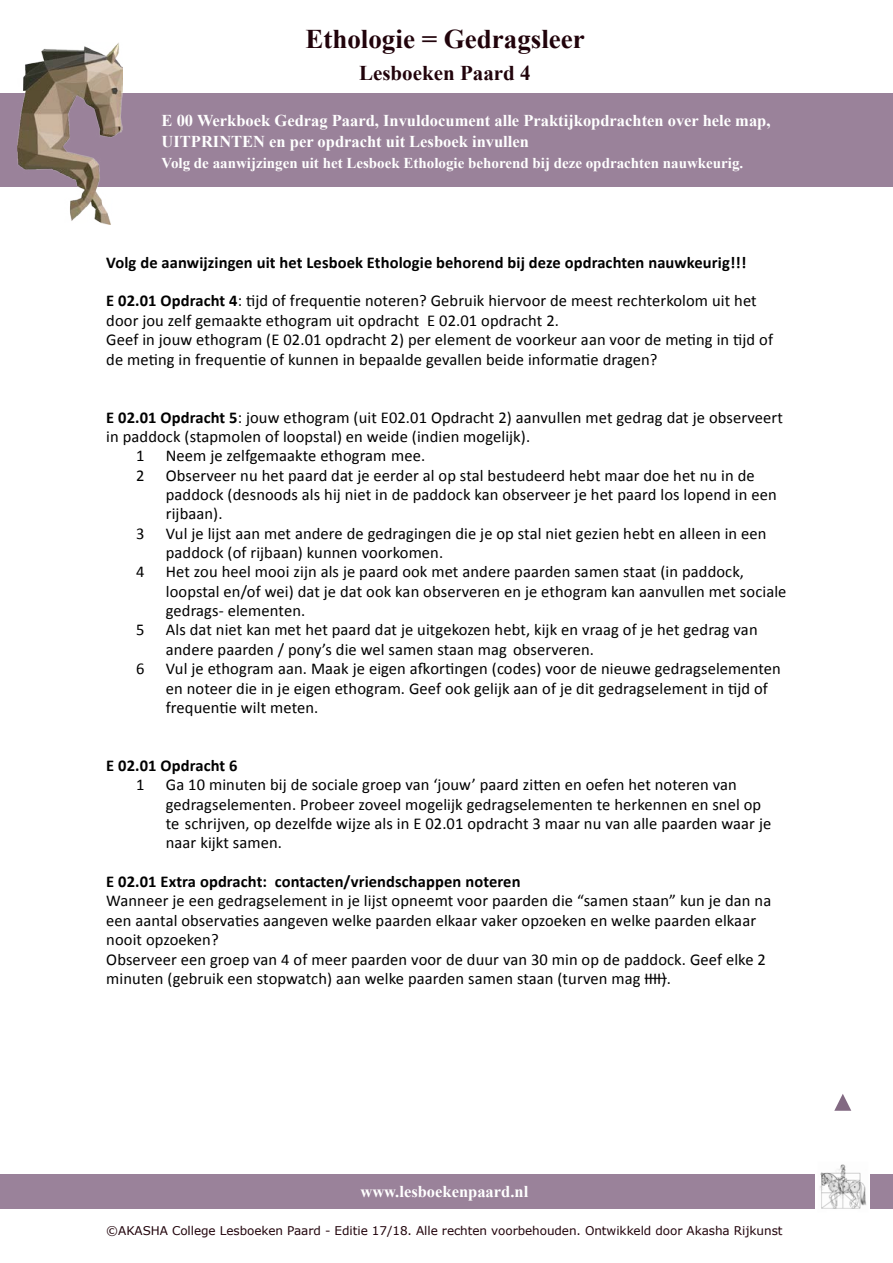
<style>
.page{position:relative;width:893px;height:1263px;background:#fff}
.page>*{position:absolute;margin:0;border:0;box-sizing:border-box;transform-origin:0 0}
.t1{font:700 27px "Times New Roman";color:#21030b}
.t2{font:700 21px "Times New Roman";color:#21030b}
.t3{font:16.5px/19.4px "Calibri";letter-spacing:.005em;color:#000}
.t4{font:700 16.5px "Calibri";letter-spacing:.005em;color:#000}
.t5{font:700 16.5px/21px "Times New Roman";color:#fff}
.t6{font:700 15px "Times New Roman";color:#fff}
.t7{font:12px "Verdana";letter-spacing:-.005em;color:#21030b}
.s1{font-weight:700}
</style>
<div class="page">
<div style="left:0;top:1174px;width:893px;height:34px;background:#9a829a"></div>
<div style="left:0;top:94px;width:893px;height:93px;background:#9a829a"></div>
<svg style="left:645px;top:978px;width:22px;height:1px"></svg>
<img style="left:17px;top:43px;width:106px;height:182px">
<img style="left:816px;top:1164px;width:54px;height:45px">
<svg style="left:834px;top:1094px;width:17px;height:17px"></svg>
<h1 class="t1" style="left:305px;top:20px;width:281px">Ethologie = Gedragsleer</h1>
<p class="t2" style="left:359px;top:58px;width:173px">Lesboeken Paard 4</p>
<p class="t5" style="left:162px;top:110px;width:610px">E 00 Werkboek Gedrag Paard, Invuldocument alle Praktijkopdrachten over hele map,<br>UITPRINTEN en per opdracht uit Lesboek invullen</p>
<p class="t6" style="left:162px;top:153px;width:583px">Volg de aanwijzingen uit het Lesboek Ethologie behorend bij deze opdrachten nauwkeurig.</p>
<p class="t4" style="left:106px;top:252px;width:642px">Volg de aanwijzingen uit het Lesboek Ethologie behorend bij deze opdrachten nauwkeurig!!!</p>
<p class="t3" style="left:106px;top:291px;width:668px"><span class="s1">E 02.01 Opdracht 4</span>: tijd of frequentie noteren? Gebruik hiervoor de meest rechterkolom uit het door jou zelf gemaakte ethogram uit opdracht E 02.01 opdracht 2.<br>Geef in jouw ethogram (E 02.01 opdracht 2) per element de voorkeur aan voor de meting in tijd of de meting in frequentie of kunnen in bepaalde gevallen beide informatie dragen?</p>
<p class="t3" style="left:106px;top:407px;width:678px"><span class="s1">E 02.01 Opdracht 5</span>: jouw ethogram (uit E02.01 Opdracht 2) aanvullen met gedrag dat je observeert</p>
<p class="t3" style="left:106px;top:427px;width:425px">in paddock (stapmolen of loopstal) en weide (indien mogelijk).</p>
<p class="t3" style="left:136px;top:446px;width:10px">1</p>
<p class="t3" style="left:166px;top:446px;width:261px">Neem je zelfgemaakte ethogram mee.</p>
<p class="t3" style="left:136px;top:465px;width:10px">2</p>
<p class="t3" style="left:166px;top:465px;width:612px">Observeer nu het paard dat je eerder al op stal bestudeerd hebt maar doe het nu in de paddock (desnoods als hij niet in de paddock kan observeer je het paard los lopend in een rijbaan).</p>
<p class="t3" style="left:136px;top:524px;width:10px">3</p>
<p class="t3" style="left:166px;top:524px;width:602px">Vul je lijst aan met andere de gedragingen die je op stal niet gezien hebt en alleen in een paddock (of rijbaan) kunnen voorkomen.</p>
<p class="t3" style="left:136px;top:562px;width:10px">4</p>
<p class="t3" style="left:166px;top:562px;width:622px">Het zou heel mooi zijn als je paard ook met andere paarden samen staat (in paddock, loopstal en/of wei) dat je dat ook kan observeren en je ethogram kan aanvullen met sociale gedrags- elementen.</p>
<p class="t3" style="left:136px;top:620px;width:10px">5</p>
<p class="t3" style="left:166px;top:620px;width:593px">Als dat niet kan met het paard dat je uitgekozen hebt, kijk en vraag of je het gedrag van andere paarden / pony’s die wel samen staan mag observeren.</p>
<p class="t3" style="left:136px;top:659px;width:10px">6</p>
<p class="t3" style="left:166px;top:659px;width:617px">Vul je ethogram aan. Maak je eigen afkortingen (codes) voor de nieuwe gedragselementen en noteer die in je eigen ethogram. Geef ook gelijk aan of je dit gedragselement in tijd of frequentie wilt meten.</p>
<p class="t4" style="left:106px;top:755px;width:133px">E 02.01 Opdracht 6</p>
<p class="t3" style="left:136px;top:775px;width:10px">1</p>
<p class="t3" style="left:166px;top:775px;width:607px">Ga 10 minuten bij de sociale groep van ‘jouw’ paard zitten en oefen het noteren van gedragselementen. Probeer zoveel mogelijk gedragselementen te herkennen en snel op te schrijven, op dezelfde wijze als in E 02.01 opdracht 3 maar nu van alle paarden waar je naar kijkt samen.</p>
<p class="t4" style="left:106px;top:871px;width:416px">E 02.01 Extra opdracht: contacten/vriendschappen noteren</p>
<p class="t3" style="left:106px;top:891px;width:666px">Wanneer je een gedragselement in je lijst opneemt voor paarden die “samen staan” kun je dan na een aantal observaties aangeven welke paarden elkaar vaker opzoeken en welke paarden elkaar nooit opzoeken?<br>Observeer een groep van 4 of meer paarden voor de duur van 30 min op de paddock. Geef elke 2 minuten (gebruik een stopwatch) aan welke paarden samen staan (turven mag IIII).</p>
<p class="t5" style="left:360px;top:1180px;width:169px">www.lesboekenpaard.nl</p>
<p class="t7" style="left:106px;top:1223px;width:678px">©AKASHA College Lesboeken Paard - Editie 17/18. Alle rechten voorbehouden. Ontwikkeld door Akasha Rijkunst</p>
</div>
